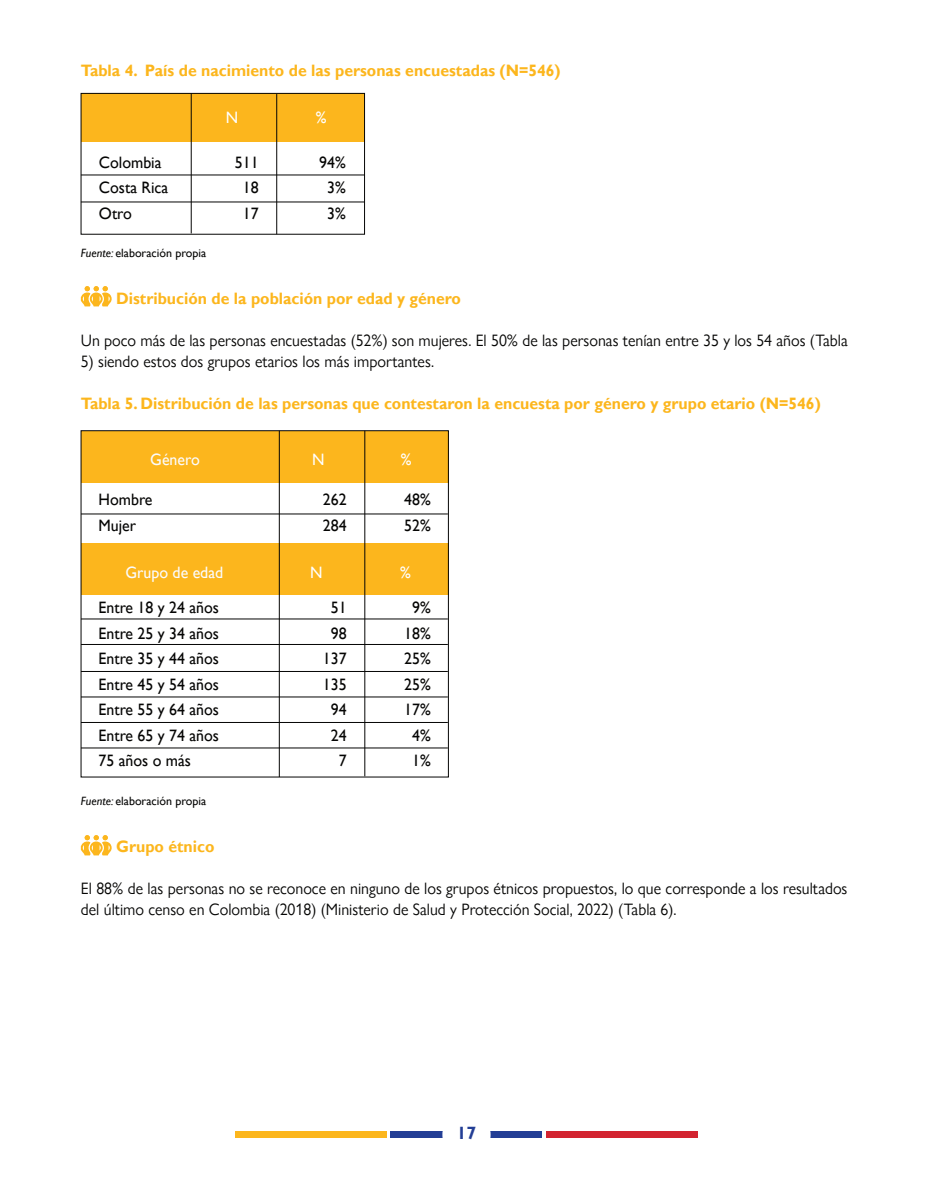
<style>
.page{position:relative;width:933px;height:1203px;background:#fff}
.page>*{position:absolute;margin:0;border:0;box-sizing:border-box;transform-origin:0 0}
.t1{font:700 17.85px "Gill Sans";color:#233e95}
.t2{font:16.5px/21px "Gill Sans Nova";color:#050504;scale:.96 1}
.t3{font:700 16.5px "Gill Sans";color:#fcb61d;scale:.96 1}
.t4{font:16.5px/25.5px "Gill Sans";color:#050504;scale:.96 1}
.t5{font:16.5px "Gill Sans";color:#fbfbfc;scale:.96 1}
.t6{font:16.5px "Gill Sans";color:#fff;scale:.96 1}
.t7{font:12px "Gill Sans";color:#050504}
.s1{font-style:italic}
</style>
<div class="page">
<svg style="left:81px;top:286px;width:31px;height:20px"></svg>
<svg style="left:81px;top:835px;width:31px;height:20px"></svg>
<hr style="left:81px;top:175px;width:284px;height:1px;background:#050504">
<hr style="left:81px;top:202px;width:284px;height:1px;background:#050504">
<div style="left:81px;top:94px;width:284px;height:48px;background:#fcb61d"></div>
<hr style="left:276px;top:94px;width:1px;height:140px;background:#050504">
<hr style="left:191px;top:93px;width:1px;height:140px;background:#050504">
<div style="left:81px;top:93px;width:284px;height:141px;border:1px solid #050504"></div>
<hr style="left:81px;top:514px;width:367px;height:1px;background:#050504">
<hr style="left:81px;top:619px;width:367px;height:1px;background:#050504">
<hr style="left:81px;top:644px;width:367px;height:1px;background:#050504">
<hr style="left:81px;top:671px;width:367px;height:1px;background:#050504">
<hr style="left:81px;top:697px;width:367px;height:1px;background:#050504">
<hr style="left:81px;top:722px;width:367px;height:1px;background:#050504">
<hr style="left:81px;top:748px;width:367px;height:1px;background:#050504">
<div style="left:81px;top:431px;width:367px;height:51px;background:#fcb61d"></div>
<div style="left:81px;top:544px;width:367px;height:51px;background:#fcb61d"></div>
<hr style="left:365px;top:431px;width:1px;height:345px;background:#050504">
<hr style="left:279px;top:431px;width:1px;height:346px;background:#050504">
<div style="left:235px;top:1131px;width:151px;height:7px;background:#fcb61d"></div>
<div style="left:391px;top:1131px;width:151px;height:7px;background:#233e95"></div>
<div style="left:547px;top:1131px;width:151px;height:7px;background:#d32430"></div>
<div style="left:442px;top:1111px;width:49px;height:48px;background:#fff;border-radius:50%"></div>
<p class="t3" style="left:81px;top:61px;width:501px">Tabla 4. País de nacimiento de las personas encuestadas (N=546)</p>
<p class="t4" style="left:99px;top:150px;width:74px">Colombia<br>Costa Rica<br>Otro</p>
<p class="t7" style="left:81px;top:246px;width:127px"><span class="s1">Fuente:</span> elaboración propia</p>
<p class="t6" style="left:226px;top:108px;width:14px">N</p>
<p class="t6" style="left:316px;top:108px;width:13px">%</p>
<p class="t4" style="left:235px;top:150px;width:26px;text-align:center">511<br>18<br>17</p>
<p class="t4" style="left:319px;top:150px;width:29px;text-align:center">94%<br>3%<br>3%</p>
<p class="t3" style="left:116px;top:289px;width:361px">Distribución de la población por edad y género</p>
<p class="t2" style="left:81px;top:330px;width:800px">Un poco más de las personas encuestadas (52%) son mujeres. El 50% de las personas tenían entre 35 y los 54 años (Tabla</p>
<p class="t2" style="left:81px;top:351px;width:370px">5) siendo estos dos grupos etarios los más importantes.</p>
<p class="t3" style="left:81px;top:394px;width:772px">Tabla 5. Distribución de las personas que contestaron la encuesta por género y grupo etario (N=546)</p>
<p class="t5" style="left:150px;top:450px;width:53px">Género</p>
<p class="t6" style="left:312px;top:450px;width:14px">N</p>
<p class="t6" style="left:401px;top:450px;width:13px">%</p>
<p class="t4" style="left:99px;top:487px;width:58px">Hombre<br>Mujer</p>
<p class="t4" style="left:323px;top:487px;width:26px">262<br>284</p>
<p class="t4" style="left:404px;top:487px;width:29px">48%<br>52%</p>
<p class="t5" style="left:126px;top:563px;width:103px">Grupo de edad</p>
<p class="t6" style="left:310px;top:563px;width:14px">N</p>
<p class="t6" style="left:400px;top:563px;width:13px">%</p>
<p class="t4" style="left:99px;top:595px;width:127px;text-align:justify">Entre 18 y 24 años Entre 25 y 34 años Entre 35 y 44 años Entre 45 y 54 años Entre 55 y 64 años Entre 65 y 74 años 75 años o más</p>
<p class="t7" style="left:81px;top:794px;width:127px"><span class="s1">Fuente:</span> elaboración propia</p>
<p class="t4" style="left:323px;top:595px;width:26px;text-align:right">51<br>98<br>137<br>135<br>94<br>24<br>7</p>
<p class="t4" style="left:404px;top:595px;width:29px;text-align:center">9%<br>18%<br>25%<br>25%<br>17%<br>4%<br>1%</p>
<p class="t3" style="left:116px;top:836px;width:104px">Grupo étnico</p>
<p class="t2" style="left:81px;top:877px;width:800px">El 88% de las personas no se reconoce en ninguno de los grupos étnicos propuestos, lo que corresponde a los resultados del último censo en Colombia (2018) (Ministerio de Salud y Protección Social, 2022) (Tabla 6).</p>
<p class="t1" style="left:457px;top:1123px;width:21px">17</p>
</div>
